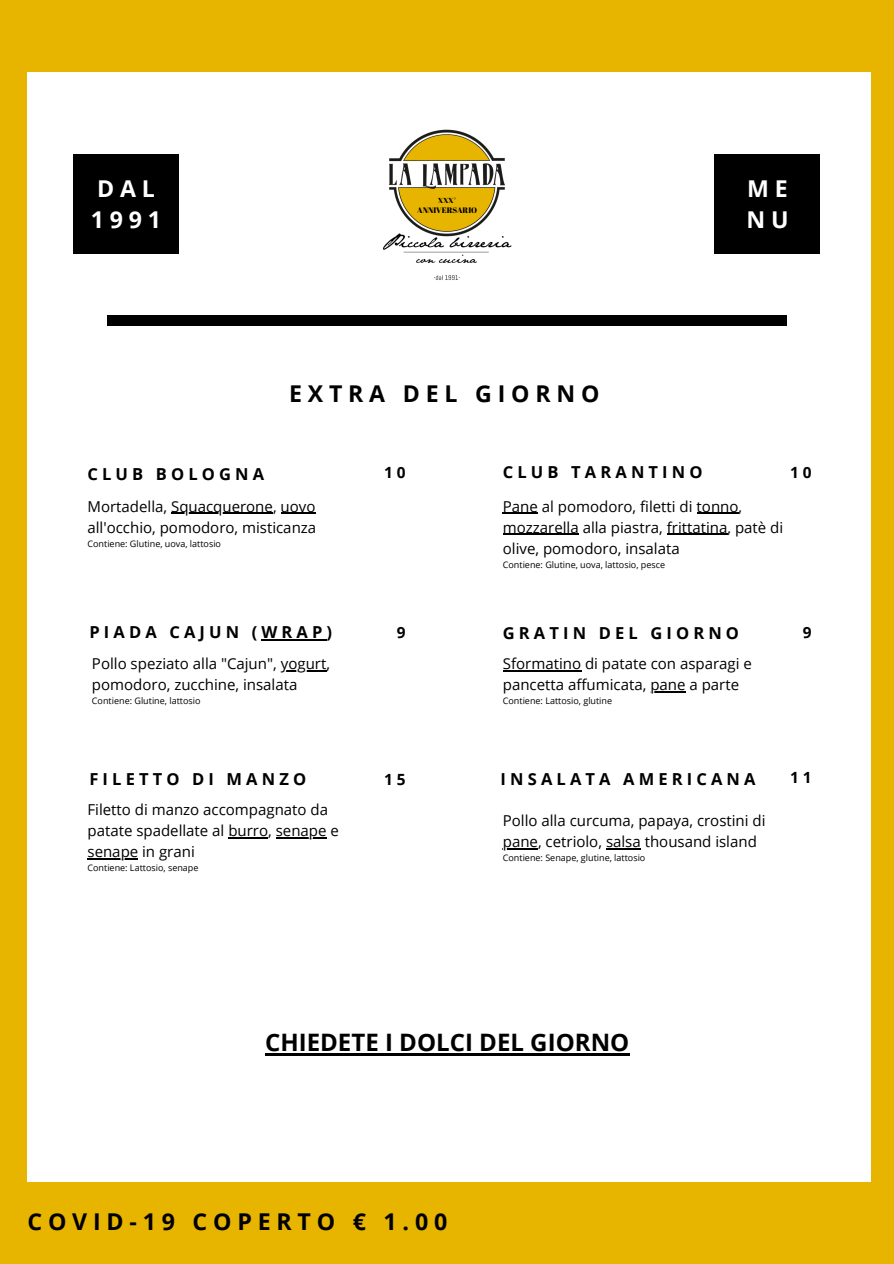
<style>
.page{position:relative;width:894px;height:1264px;background:#fff}
.page>*{position:absolute;margin:0;border:0;box-sizing:border-box;transform-origin:0 0}
.t1{font:700 24px "Open Sans";color:#000}
.t2{font:700 23.1px "Open Sans";letter-spacing:.25em;color:#000}
.t3{font:700 23.1px/31.8px "Open Sans";letter-spacing:.25em;color:#fff}
.t4{font:700 16.5px "Open Sans";letter-spacing:.25em;color:#000}
.t5{font:700 15.45px "Open Sans";color:#000}
.t6{font:15px/21px "Open Sans";color:#000}
.t7{font:9px "Open Sans";color:#000}
.t8{font:7.95px "Abril Fatface";color:#000}
.t9{font:7.2px "Abril Fatface";color:#000}
</style>
<div class="page">
<div style="left:0;top:0;width:893px;height:1263px;background:#e7b400"></div>
<div style="left:28px;top:72px;width:842px;height:1109px;background:#fff"></div>
<img style="left:383px;top:129px;width:129px;height:151px">
<div style="left:107px;top:315px;width:679px;height:10px;background:#000"></div>
<div style="left:714px;top:154px;width:106px;height:99px;background:#000"></div>
<div style="left:73px;top:154px;width:106px;height:99px;background:#000"></div>
<hr style="left:265px;top:1053px;width:364px;height:2px;background:#000">
<hr style="left:171px;top:512px;width:102px;height:2px;background:#000">
<hr style="left:280px;top:512px;width:35px;height:2px;background:#000">
<hr style="left:261px;top:639px;width:65px;height:1px;background:#000">
<hr style="left:281px;top:670px;width:45px;height:1px;background:#000">
<hr style="left:502px;top:670px;width:79px;height:1px;background:#000">
<hr style="left:650px;top:691px;width:35px;height:1px;background:#000">
<hr style="left:502px;top:512px;width:35px;height:2px;background:#000">
<hr style="left:696px;top:512px;width:42px;height:2px;background:#000">
<hr style="left:502px;top:533px;width:76px;height:2px;background:#000">
<hr style="left:666px;top:533px;width:61px;height:2px;background:#000">
<hr style="left:228px;top:836px;width:40px;height:2px;background:#000">
<hr style="left:276px;top:836px;width:50px;height:2px;background:#000">
<hr style="left:87px;top:857px;width:51px;height:2px;background:#000">
<hr style="left:502px;top:848px;width:36px;height:1px;background:#000">
<hr style="left:606px;top:848px;width:34px;height:1px;background:#000">
<p class="t3" style="left:97px;top:172px;width:59px">DAL</p>
<p class="t3" style="left:91px;top:203px;width:72px">1991</p>
<p class="t9" style="left:438px;top:195px;width:19px">XXX°</p>
<p class="t8" style="left:417px;top:205px;width:61px">ANNIVERSARIO</p>
<p class="t2" style="left:289px;top:377px;width:312px">EXTRA DEL GIORNO</p>
<p class="t3" style="left:746px;top:172px;width:44px">M E<br>N U</p>
<p class="t4" style="left:87px;top:462px;width:178px">CLUB BOLOGNA</p>
<p class="t5" style="left:384px;top:462px;width:23px">1 0</p>
<p class="t6" style="left:87px;top:495px;width:230px">Mortadella, Squacquerone, uovo all'occhio, pomodoro, misticanza</p>
<p class="t7" style="left:87px;top:537px;width:135px">Contiene: Glutine, uova, lattosio</p>
<p class="t4" style="left:502px;top:461px;width:201px">CLUB TARANTINO</p>
<p class="t6" style="left:502px;top:495px;width:282px">Pane al pomodoro, filetti di tonno, mozzarella alla piastra, frittatina, patè di olive, pomodoro, insalata</p>
<p class="t7" style="left:502px;top:558px;width:164px">Contiene: Glutine, uova, lattosio, pesce</p>
<p class="t5" style="left:789px;top:462px;width:23px">1 0</p>
<p class="t4" style="left:89px;top:620px;width:244px">PIADA CAJUN (WRAP)</p>
<p class="t6" style="left:92px;top:652px;width:239px">Pollo speziato alla "Cajun", yogurt, pomodoro, zucchine, insalata</p>
<p class="t7" style="left:92px;top:694px;width:110px">Contiene: Glutine, lattosio</p>
<p class="t5" style="left:397px;top:621px;width:10px">9</p>
<p class="t4" style="left:502px;top:621px;width:238px">GRATIN DEL GIORNO</p>
<p class="t6" style="left:502px;top:652px;width:250px">Sformatino di patate con asparagi e pancetta affumicata, pane a parte</p>
<p class="t7" style="left:502px;top:694px;width:111px">Contiene: Lattosio, glutine</p>
<p class="t5" style="left:802px;top:621px;width:10px">9</p>
<p class="t4" style="left:89px;top:767px;width:218px">FILETTO DI MANZO</p>
<p class="t6" style="left:87px;top:798px;width:253px">Filetto di manzo accompagnato da patate spadellate al burro, senape e senape in grani</p>
<p class="t7" style="left:87px;top:861px;width:112px">Contiene: Lattosio, senape</p>
<p class="t5" style="left:384px;top:768px;width:23px">1 5</p>
<p class="t4" style="left:500px;top:767px;width:256px">INSALATA AMERICANA</p>
<p class="t5" style="left:789px;top:766px;width:23px">1 1</p>
<p class="t6" style="left:502px;top:809px;width:264px">Pollo alla curcuma, papaya, crostini di pane, cetriolo, salsa thousand island</p>
<p class="t7" style="left:502px;top:851px;width:144px">Contiene: Senape, glutine, lattosio</p>
<p class="t1" style="left:265px;top:1025px;width:365px">CHIEDETE I DOLCI DEL GIORNO</p>
<p class="t2" style="left:28px;top:1205px;width:421px">COVID-19 COPERTO € 1.00</p>
</div>
